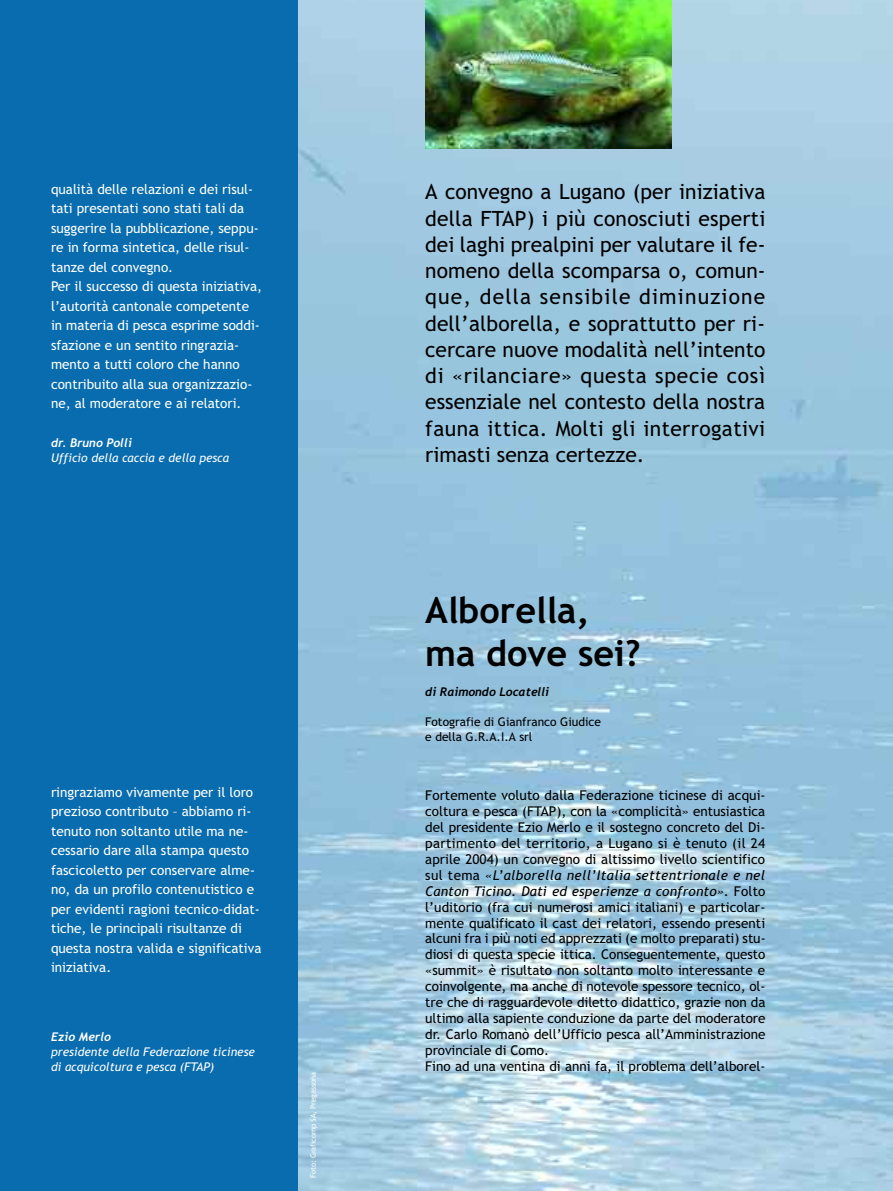
<style>
.page{position:relative;width:893px;height:1191px;background:#fff}
.page>*{position:absolute;margin:0;border:0;box-sizing:border-box;transform-origin:0 0}
.t1{font:700 36px/43.2px "Trebuchet MS";color:#000}
.t2{font:21px/26.2px "Trebuchet MS";letter-spacing:.02em;color:#000;text-align:justify}
.t3{font:13.5px/15.9px "Trebuchet MS";color:#000}
.t4{font:13.5px/19.5px "Trebuchet MS";color:#fff}
.t5{font:italic 12px/15px "Trebuchet MS";color:#fff}
.t6{font:12px/15px "Trebuchet MS";color:#000}
.t7{font:italic 700 12px "Trebuchet";color:#fff}
.t8{font:italic 700 12px "Trebuchet";color:#000}
.t9{font:7.5px "Trebuchet MS";letter-spacing:-.005em;color:#fff}
.s1{font-style:italic}
</style>
<div class="page">
<img style="left:298px;top:0;width:595px;height:1191px">
<div style="left:0;top:0;width:298px;height:1191px;background:#086cae"></div>
<img style="left:425px;top:0;width:247px;height:149px">
<p class="t4" style="left:51px;top:179px;width:213px">qualità delle relazioni e dei risul&shy;tati presentati sono stati tali da suggerire la pubblicazione, seppu&shy;re in forma sintetica, delle risul&shy;tanze del convegno.<br>Per il successo di questa iniziativa, l’autorità cantonale competente in materia di pesca esprime soddi&shy;sfazione e un sentito ringrazia&shy;mento a tutti coloro che hanno contribuito alla sua organizzazio&shy;ne, al moderatore e ai relatori.</p>
<p class="t7" style="left:51px;top:435px;width:82px">dr. Bruno Polli</p>
<p class="t5" style="left:51px;top:450px;width:180px">Ufficio della caccia e della pesca</p>
<p class="t4" style="left:51px;top:782px;width:212px">ringraziamo vivamente per il loro prezioso contributo – abbiamo ri&shy;tenuto non soltanto utile ma ne&shy;cessario dare alla stampa questo fascicoletto per conservare alme&shy;no, da un profilo contenutistico e per evidenti ragioni tecnico-didat&shy;tiche, le principali risultanze di questa nostra valida e significativa iniziativa.</p>
<p class="t7" style="left:51px;top:1029px;width:61px">Ezio Merlo</p>
<p class="t5" style="left:51px;top:1044px;width:206px">presidente della Federazione ticinese di acquicoltura e pesca (FTAP)</p>
<p class="t9" style="left:309px;top:1178px;width:107px;rotate:-90deg">Foto: Graficomp SA, Pregassona</p>
<p class="t2" style="left:425px;top:179px;width:342px">A convegno a Lugano (per iniziativa della FTAP) i più conosciuti esperti dei laghi prealpini per valutare il fe&shy;nomeno della scomparsa o, comun&shy;que, della sensibile diminuzione dell’alborella, e soprattutto per ri&shy;cercare nuove modalità nell’intento di «rilanciare» questa specie così essenziale nel contesto della nostra fauna ittica. Molti gli interrogativi rimasti senza certezze.</p>
<h1 class="t1" style="left:425px;top:589px;width:217px">Alborella, ma dove sei?</h1>
<p class="t8" style="left:425px;top:685px;width:125px">di Raimondo Locatelli</p>
<p class="t6" style="left:425px;top:715px;width:177px">Fotografie di Gianfranco Giudice e della G.R.A.I.A srl</p>
<p class="t3" style="left:425px;top:787px;width:342px">Fortemente voluto dalla Federazione ticinese di acqui&shy;coltura e pesca (FTAP), con la «complicità» entusiastica del presidente Ezio Merlo e il sostegno concreto del Di&shy;partimento del territorio, a Lugano si è tenuto (il 24 aprile 2004) un convegno di altissimo livello scientifico sul tema <span class="s1">«L’alborella nell’Italia settentrionale e nel Canton Ticino. Dati ed esperienze a confronto».</span> Folto l’uditorio (fra cui numerosi amici italiani) e particolar&shy;mente qualificato il cast dei relatori, essendo presenti alcuni fra i più noti ed apprezzati (e molto preparati) stu&shy;diosi di questa specie ittica. Conseguentemente, questo «summit» è risultato non soltanto molto interessante e coinvolgente, ma anche di notevole spessore tecnico, ol&shy;tre che di ragguardevole diletto didattico, grazie non da ultimo alla sapiente conduzione da parte del moderatore dr. Carlo Romanò dell’Ufficio pesca all’Amministrazione provinciale di Como.<br>Fino ad una ventina di anni fa, il problema dell’alborel-</p>
</div>
